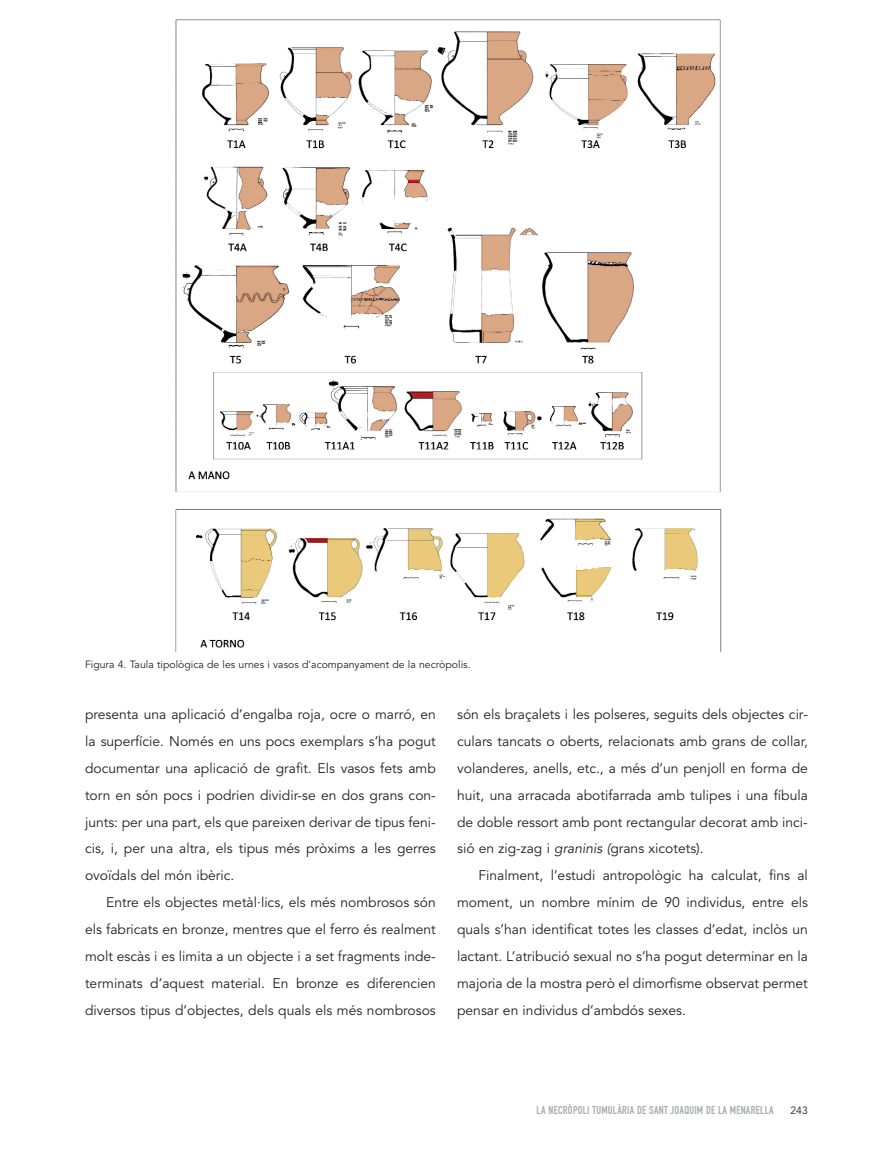
<style>
.page{position:relative;width:893px;height:1149px;background:#fff}
.page>*{position:absolute;margin:0;border:0;box-sizing:border-box;transform-origin:0 0}
.t1{font:13.8px/26.8px "Avenir";color:#231f20;text-align:justify}
.t2{font:11.25px "DIN Engschrift";letter-spacing:.02em;color:#a7a9ac}
.t3{font:10.5px "Avenir";color:#231f20}
</style>
<div class="page">
<img style="left:175px;top:19px;width:547px;height:632px">
<p class="t3" style="left:85px;top:659px;width:387px">Figura 4. Taula tipològica de les urnes i vasos d’acompanyament de la necròpolis.</p>
<p class="t1" style="left:85px;top:702px;width:352px">presenta una aplicació d’engalba roja, ocre o marró, en la superfície. Només en uns pocs exemplars s’ha pogut documentar una aplicació de grafit. Els vasos fets amb torn en són pocs i podrien dividir-se en dos grans con&shy;junts: per una part, els que pareixen derivar de tipus feni&shy;cis, i, per una altra, els tipus més pròxims a les gerres ovoïdals del món ibèric.</p>
<p class="t1" style="left:85px;top:890px;width:352px;text-indent:21px">Entre els objectes metàl·lics, els més nombrosos són els fabricats en bronze, mentres que el ferro és realment molt escàs i es limita a un objecte i a set fragments inde&shy;terminats d’aquest material. En bronze es diferencien diversos tipus d’objectes, dels quals els més nombrosos</p>
<p class="t1" style="left:457px;top:702px;width:352px">són els braçalets i les polseres, seguits dels objectes cir&shy;culars tancats o oberts, relacionats amb grans de collar, volanderes, anells, etc., a més d’un penjoll en forma de huit, una arracada abotifarrada amb tulipes i una fíbula de doble ressort amb pont rectangular decorat amb inci&shy;sió en zig-zag i graninis (grans xicotets).</p>
<p class="t1" style="left:457px;top:863px;width:352px;text-indent:21px">Finalment, l’estudi antropològic ha calculat, fins al moment, un nombre mínim de 90 individus, entre els quals s’han identificat totes les classes d’edat, inclòs un lactant. L’atribució sexual no s’ha pogut determinar en la majoria de la mostra però el dimorfisme observat permet pensar en individus d’ambdós sexes.</p>
<p class="t2" style="left:537px;top:1106px;width:239px">LA NECRÒPOLI TUMULÀRIA DE SANT JOAQUIM DE LA MENARELLA</p>
<p class="t3" style="left:790px;top:1106px;width:19px">243</p>
</div>
